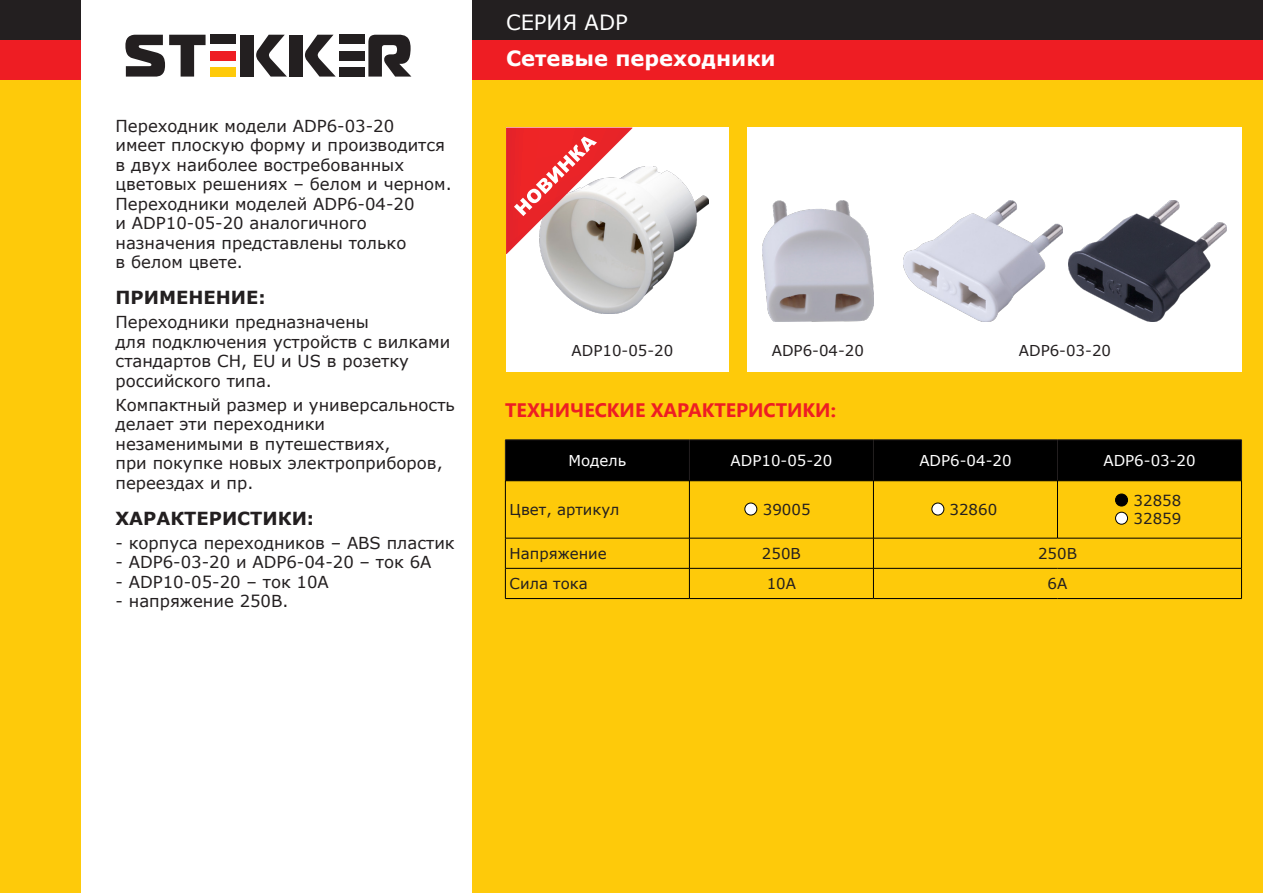
<style>
.page{position:relative;width:1263px;height:893px;background:#fff}
.page>*{position:absolute;margin:0;border:0;box-sizing:border-box;transform-origin:0 0}
.t1{font:700 21px "Verdana";color:#fff}
.t2{font:21px "Verdana";color:#fff}
.t3{font:700 19.5px "Segoe UI";color:#ee1d23}
.t4{font:700 18px "Verdana";color:#231f20}
.t5{font:16.5px/19.5px "Verdana";color:#231f20}
.t6{font:15px "Verdana";color:#231f20}
.t7{font:15px "Verdana";color:#fff}
</style>
<div class="page">
<div style="left:339px;top:67px;width:25px;height:10px;background:#231f20"></div>
<div style="left:339px;top:35px;width:25px;height:9px;background:#231f20"></div>
<div style="left:339px;top:51px;width:25px;height:9px;background:#231f20"></div>
<svg style="left:368px;top:35px;width:43px;height:42px"></svg>
<div style="left:210px;top:67px;width:26px;height:10px;background:#feca0a"></div>
<div style="left:210px;top:35px;width:26px;height:9px;background:#231f20"></div>
<div style="left:210px;top:51px;width:26px;height:9px;background:#ee1d23"></div>
<svg style="left:125px;top:35px;width:81px;height:42px"></svg>
<div style="left:289px;top:35px;width:14px;height:42px;background:#231f20"></div>
<svg style="left:305px;top:35px;width:31px;height:42px"></svg>
<div style="left:241px;top:35px;width:13px;height:42px;background:#231f20"></div>
<svg style="left:256px;top:35px;width:31px;height:42px"></svg>
<div style="left:472px;top:0;width:791px;height:40px;background:#231f20"></div>
<div style="left:0;top:0;width:81px;height:40px;background:#231f20"></div>
<div style="left:472px;top:40px;width:791px;height:41px;background:#ee1d23"></div>
<div style="left:0;top:40px;width:81px;height:41px;background:#ee1d23"></div>
<div style="left:472px;top:81px;width:791px;height:812px;background:#feca0a"></div>
<div style="left:0;top:81px;width:81px;height:812px;background:#feca0a"></div>
<div style="left:747px;top:128px;width:495px;height:244px;background:#fff"></div>
<div style="left:506px;top:128px;width:223px;height:244px;background:#fff"></div>
<div style="left:506px;top:441px;width:735px;height:39px;background:#000"></div>
<hr style="left:505px;top:440px;width:184px;height:1px;background:#231f20">
<hr style="left:505px;top:440px;width:1px;height:41px;background:#231f20">
<hr style="left:689px;top:440px;width:184px;height:1px;background:#231f20">
<hr style="left:689px;top:440px;width:1px;height:41px;background:#231f20">
<hr style="left:873px;top:440px;width:184px;height:1px;background:#231f20">
<hr style="left:873px;top:440px;width:1px;height:41px;background:#231f20">
<hr style="left:1057px;top:440px;width:185px;height:1px;background:#231f20">
<hr style="left:1057px;top:440px;width:1px;height:41px;background:#231f20">
<hr style="left:1241px;top:440px;width:1px;height:41px;background:#231f20">
<hr style="left:505px;top:480px;width:184px;height:1px;background:#000">
<hr style="left:505px;top:481px;width:1px;height:57px;background:#000">
<hr style="left:689px;top:480px;width:184px;height:1px;background:#000">
<hr style="left:689px;top:481px;width:1px;height:57px;background:#000">
<hr style="left:873px;top:480px;width:184px;height:1px;background:#000">
<hr style="left:873px;top:481px;width:1px;height:57px;background:#000">
<hr style="left:1057px;top:480px;width:185px;height:1px;background:#000">
<hr style="left:1057px;top:481px;width:1px;height:57px;background:#000">
<hr style="left:1241px;top:481px;width:1px;height:57px;background:#000">
<hr style="left:505px;top:538px;width:184px;height:1px;background:#000">
<hr style="left:505px;top:538px;width:1px;height:30px;background:#000">
<hr style="left:689px;top:538px;width:184px;height:1px;background:#000">
<hr style="left:689px;top:538px;width:1px;height:30px;background:#000">
<hr style="left:873px;top:538px;width:184px;height:1px;background:#000">
<hr style="left:873px;top:538px;width:1px;height:30px;background:#000">
<hr style="left:1057px;top:538px;width:185px;height:1px;background:#000">
<hr style="left:1241px;top:538px;width:1px;height:30px;background:#000">
<hr style="left:505px;top:568px;width:184px;height:1px;background:#000">
<hr style="left:505px;top:568px;width:1px;height:30px;background:#000">
<hr style="left:689px;top:568px;width:184px;height:1px;background:#000">
<hr style="left:689px;top:568px;width:1px;height:30px;background:#000">
<hr style="left:873px;top:568px;width:184px;height:1px;background:#000">
<hr style="left:873px;top:568px;width:1px;height:30px;background:#000">
<hr style="left:1057px;top:568px;width:185px;height:1px;background:#000">
<hr style="left:1241px;top:568px;width:1px;height:30px;background:#000">
<hr style="left:505px;top:598px;width:184px;height:1px;background:#000">
<hr style="left:689px;top:598px;width:184px;height:1px;background:#000">
<hr style="left:873px;top:598px;width:184px;height:1px;background:#000">
<hr style="left:1057px;top:598px;width:185px;height:1px;background:#000">
<div style="left:745px;top:503px;width:12px;height:12px;background:#fff;border-radius:50%"></div>
<div style="left:744px;top:503px;width:13px;height:12px;border:1px solid #000;border-radius:50%"></div>
<img style="left:1068px;top:200px;width:158px;height:121px">
<img style="left:904px;top:200px;width:158px;height:121px">
<img style="left:762px;top:200px;width:111px;height:121px">
<div style="left:1115px;top:494px;width:12px;height:12px;background:#000;border-radius:50%"></div>
<div style="left:1115px;top:494px;width:13px;height:12px;border:1px solid #000;border-radius:50%"></div>
<div style="left:1115px;top:512px;width:12px;height:12px;background:#fff;border-radius:50%"></div>
<div style="left:1115px;top:512px;width:13px;height:13px;border:1px solid #000;border-radius:50%"></div>
<img style="left:541px;top:167px;width:167px;height:146px">
<svg style="left:506px;top:128px;width:126px;height:126px"></svg>
<div style="left:932px;top:503px;width:12px;height:12px;background:#fff;border-radius:50%"></div>
<div style="left:931px;top:503px;width:13px;height:12px;border:1px solid #000;border-radius:50%"></div>
<p class="t5" style="left:116px;top:116px;width:338px">Переходник модели ADP6-03-20<br>имеет плоскую форму и производится в двух наиболее востребованных цветовых решениях – белом и черном.<br>Переходники моделей ADP6-04-20<br>и ADP10-05-20 аналогичного назначения представлены только<br>в белом цвете.</p>
<p class="t4" style="left:116px;top:285px;width:152px">ПРИМЕНЕНИЕ:</p>
<p class="t5" style="left:116px;top:312px;width:336px">Переходники предназначены<br>для подключения устройств с вилками стандартов CH, EU и US в розетку российского типа.</p>
<p class="t5" style="left:116px;top:395px;width:341px">Компактный размер и универсальность делает эти переходники незаменимыми в путешествиях,<br>при покупке новых электроприборов, переездах и пр.</p>
<p class="t4" style="left:116px;top:505px;width:200px">ХАРАКТЕРИСТИКИ:</p>
<p class="t5" style="left:116px;top:533px;width:341px">- корпуса переходников – ABS пластик</p>
<p class="t5" style="left:116px;top:552px;width:317px">- ADP6-03-20 и ADP6-04-20 – ток 6А</p>
<p class="t5" style="left:116px;top:572px;width:215px">- ADP10-05-20 – ток 10А</p>
<p class="t5" style="left:116px;top:591px;width:174px">- напряжение 250В.</p>
<p class="t2" style="left:506px;top:8px;width:123px">СЕРИЯ ADP</p>
<p class="t1" style="left:506px;top:44px;width:271px">Cетевые переходники</p>
<p class="t6" style="left:572px;top:340px;width:103px">ADP10-05-20</p>
<p class="t6" style="left:772px;top:340px;width:94px">ADP6-04-20</p>
<p class="t6" style="left:1019px;top:340px;width:94px">ADP6-03-20</p>
<p class="t3" style="left:505px;top:392px;width:332px">ТЕХНИЧЕСКИЕ ХАРАКТЕРИСТИКИ:</p>
<p class="t7" style="left:568px;top:450px;width:59px">Модель</p>
<p class="t7" style="left:730px;top:450px;width:103px">ADP10-05-20</p>
<p class="t7" style="left:919px;top:450px;width:94px">ADP6-04-20</p>
<p class="t7" style="left:1103px;top:450px;width:94px">ADP6-03-20</p>
<p class="t6" style="left:510px;top:499px;width:111px">Цвет, артикул</p>
<p class="t6" style="left:763px;top:499px;width:49px">39005</p>
<p class="t6" style="left:949px;top:499px;width:49px">32860</p>
<p class="t6" style="left:1133px;top:490px;width:49px">32858</p>
<p class="t6" style="left:1133px;top:508px;width:49px">32859</p>
<p class="t6" style="left:510px;top:543px;width:99px">Напряжение</p>
<p class="t6" style="left:762px;top:543px;width:40px">250В</p>
<p class="t6" style="left:1038px;top:543px;width:40px">250В</p>
<p class="t6" style="left:510px;top:573px;width:80px">Сила тока</p>
<p class="t6" style="left:767px;top:573px;width:31px">10A</p>
<p class="t6" style="left:1047px;top:573px;width:21px">6А</p>
</div>
